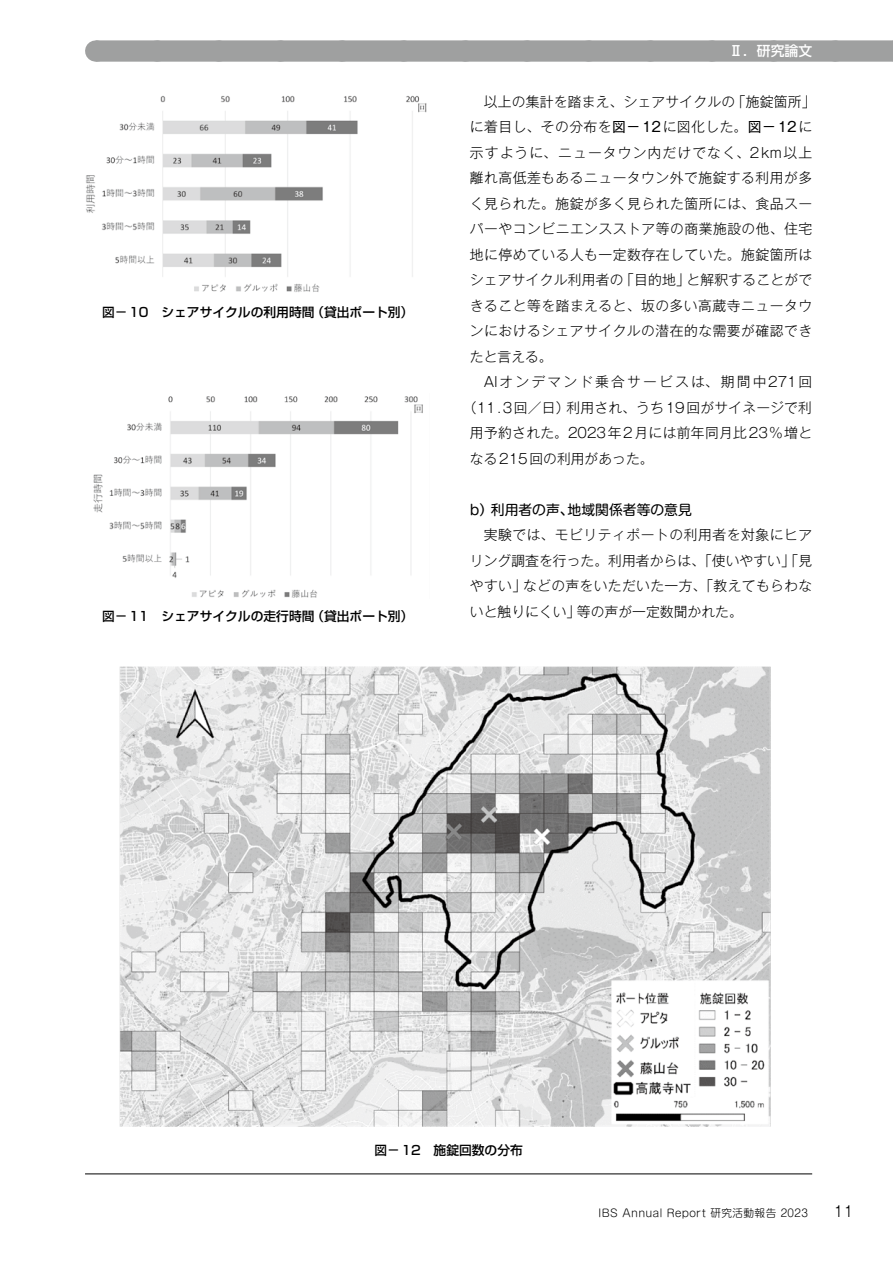
<style>
.page{position:relative;width:893px;height:1263px;background:#fff}
.page>*{position:absolute;margin:0;border:0;box-sizing:border-box;transform-origin:0 0}
.t1{font:300 14.85px "Gothic MB101 Pro";color:#000}
.t2{font:300 13.8px/25.5px "Gothic MB101 Pro";letter-spacing:.035em;color:#000}
.t3{font:300 13.8px "Gothic MB101 Pro";letter-spacing:.01em;color:#000}
.t4{font:300 13.8px "Gothic MB101 Pro";letter-spacing:.155em;color:#000}
.t5{font:13.8px "Shin M Go Pro";color:#000}
.t6{font:300 13.8px "Gothic MB101 Pro";color:#000}
.t7{font:500 13.8px "UD Shin Go Pro";color:#fff}
.t8{font:500 12.75px "Shin Go Pro";color:#000}
.t9{font:300 10.65px "Shin M Go Pro";letter-spacing:.04em;color:#000}
.s1{font-weight:400}
</style>
<div class="page">
<hr style="left:85px;top:1174px;width:727px;height:1px;background:#000">
<div style="left:96px;top:40px;width:797px;height:22px;background:#9fa0a0"></div>
<svg style="left:157px;top:40px;width:707px;height:22px"></svg>
<img style="left:86px;top:95px;width:341px;height:197px">
<img style="left:93px;top:396px;width:330px;height:202px">
<img style="left:119px;top:666px;width:652px;height:461px">
<p class="t8" style="left:102px;top:301px;width:313px">図－10　シェアサイクルの利用時間（貸出ポート別）</p>
<p class="t8" style="left:102px;top:605px;width:313px">図－11　シェアサイクルの走行時間（貸出ポート別）</p>
<p class="t7" style="left:729px;top:40px;width:84px">Ⅱ．研究論文</p>
<p class="t2" style="left:470px;top:87px;width:347px;text-indent:14px">以上の集計を踏まえ、シェアサイクルの「施錠箇所」に着目し、その分布を<span class="s1">図－12</span>に図化した。<span class="s1">図－12</span>に示すように、ニュータウン内だけでなく、2km以上離れ高低差もあるニュータウン外で施錠する利用が多く見られた。施錠が多く見られた箇所には、食品スーパーやコンビニエンスストア等の商業施設の他、住宅地に停めている人も一定数存在していた。施錠箇所はシェアサイクル利用者の「目的地」と解釈することができること等を踏まえると、坂の多い高蔵寺ニュータウンにおけるシェアサイクルの潜在的な需要が確認できたと言える。</p>
<p class="t4" style="left:484px;top:371px;width:330px">AIオンデマンド乗合サービスは、期間中271回</p>
<p class="t3" style="left:463px;top:396px;width:351px">（11.3回／日）利用され、うち19回がサイネージで利</p>
<p class="t2" style="left:470px;top:418px;width:344px">用予約された。2023年2月には前年同月比23%増と</p>
<p class="t6" style="left:470px;top:447px;width:185px">なる215回の利用があった。</p>
<p class="t5" style="left:470px;top:498px;width:224px">b）利用者の声、地域関係者等の意見</p>
<p class="t2" style="left:470px;top:520px;width:344px;text-align:justify;text-indent:14px">実験では、モビリティポートの利用者を対象にヒアリング調査を行った。利用者からは、「使いやすい」「見やすい」などの声をいただいた一方、「教えてもらわないと触りにくい」等の声が一定数聞かれた。</p>
<p class="t8" style="left:374px;top:1140px;width:150px">図－12　施錠回数の分布</p>
<p class="t9" style="left:599px;top:1204px;width:211px">IBS Annual Report 研究活動報告 2023</p>
<p class="t1" style="left:833px;top:1198px;width:22px">11</p>
</div>
